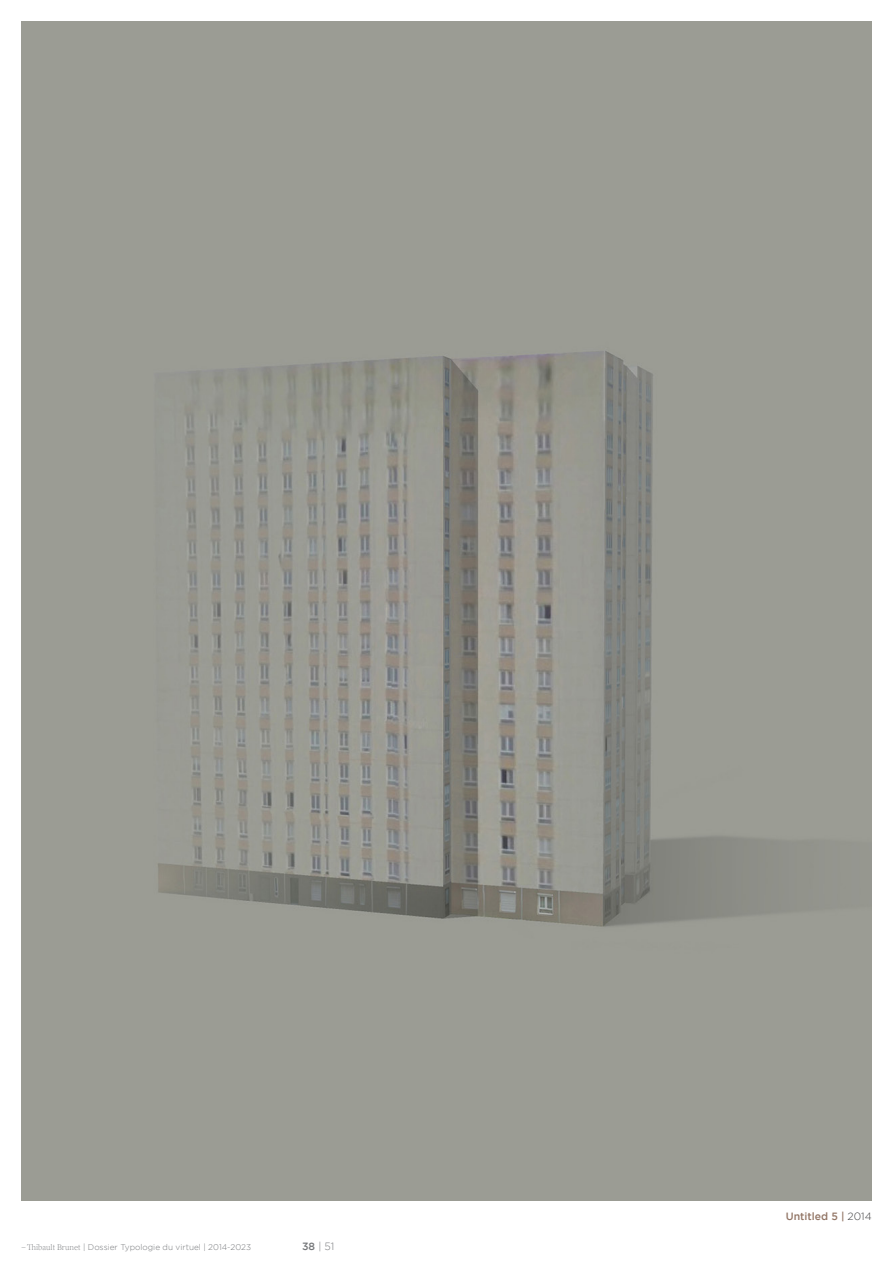
<style>
.page{position:relative;width:893px;height:1263px;background:#fff}
.page>*{position:absolute;margin:0;border:0;box-sizing:border-box;transform-origin:0 0}
.Légende_img{font:500 10.5px "Gotham";color:#927565}
.Folio{font:300 10.5px "Gotham";color:#76787b}
.Folio-2{font:300 8.25px "Gotham";color:#76787b}
.s1{font-family:"Inferi"}
.s2{font-weight:500}
.s3{font-weight:300;color:#3e3e3f}
</style>
<div class="page">
<img style="left:21px;top:21px;width:851px;height:1179px">
<p class="Folio-2" style="left:21px;top:1242px;width:231px"><span class="s1">–Thibault Brunet</span> | Dossier Typologie du virtuel | 2014-2023</p>
<p class="Folio" style="left:302px;top:1240px;width:34px"><span class="s2">38</span> | 51</p>
<p class="Légende_img" style="left:786px;top:1210px;width:87px">Untitled 5 | <span class="s3">2014</span></p>
</div>
